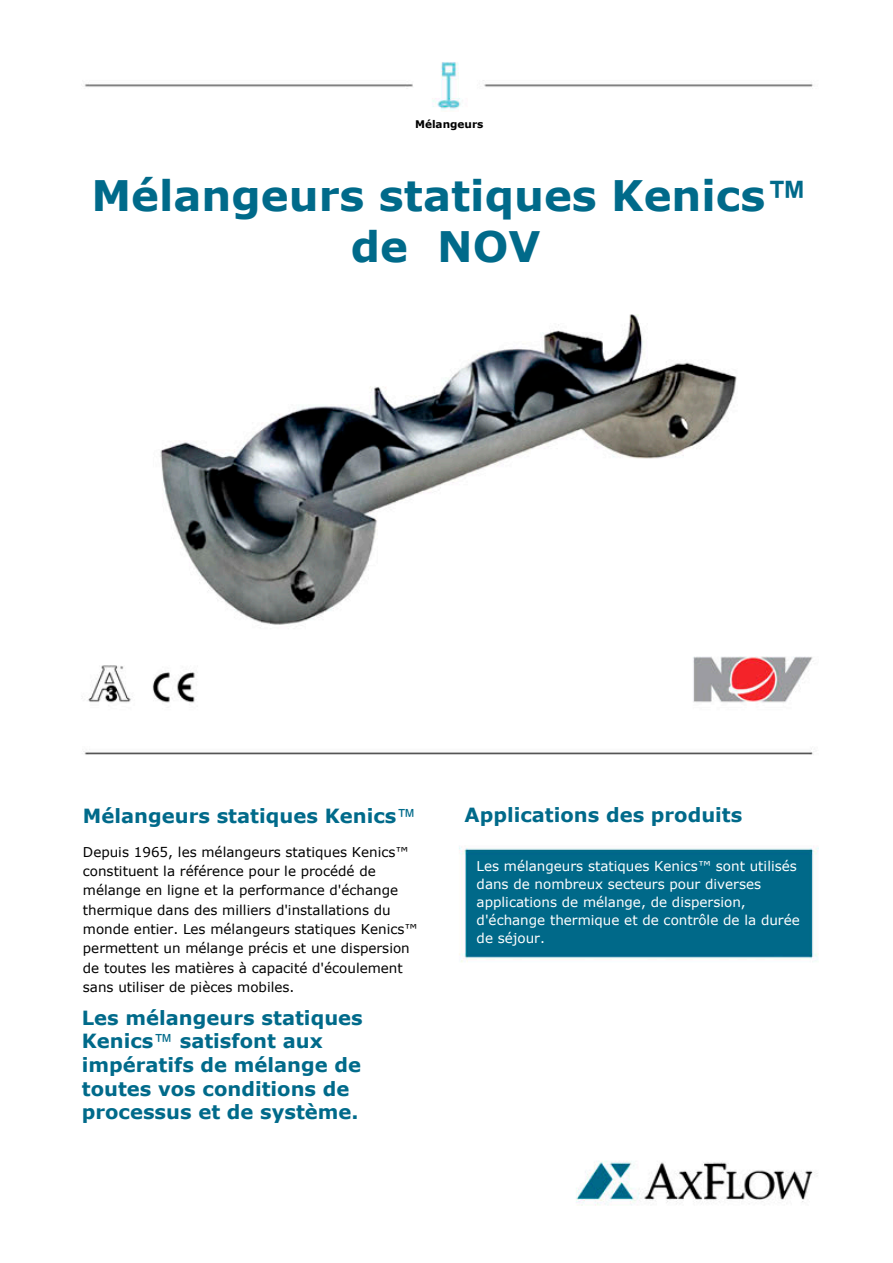
<style>
.page{position:relative;width:893px;height:1263px;background:#fff}
.page>*{position:absolute;margin:0;border:0;box-sizing:border-box;transform-origin:0 0}
.t1{font:700 42px/51.2px "Verdana";color:#006a8a;text-align:center}
.t2{font:700 19.5px/23.7px "Verdana";color:#006a8a}
.t3{font:13.5px/19.4px "Verdana";color:#000}
.t4{font:13.5px/18px "Verdana";color:#fff}
.t5{font:700 10.5px "Verdana";color:#000}
.s1{font-family:"Arial"}
.s2{font-family:"Arial";font-weight:400}
</style>
<div class="page">
<img style="left:83px;top:62px;width:736px;height:1144px">
<div style="left:81px;top:164px;width:756px;height:118px;background:#fff"></div>
<div style="left:67px;top:797px;width:378px;height:349px;background:#fff"></div>
<div style="left:404px;top:112px;width:95px;height:27px;background:#fff"></div>
<div style="left:454px;top:797px;width:324px;height:40px;background:#fff"></div>
<p class="t5" style="left:415px;top:117px;width:70px">Mélangeurs</p>
<h1 class="t1" style="left:91px;top:169px;width:718px">Mélangeurs statiques Kenics<span class="s1">™ </span>de NOV</h1>
<h2 class="t2" style="left:83px;top:803px;width:335px">Mélangeurs statiques Kenics<span class="s2">™</span></h2>
<p class="t3" style="left:83px;top:842px;width:336px">Depuis 1965, les mélangeurs statiques Kenics™ constituent la référence pour le procédé de mélange en ligne et la performance d'échange thermique dans des milliers d'installations du monde entier. Les mélangeurs statiques Kenics™ permettent un mélange précis et une dispersion de toutes les matières à capacité d'écoulement sans utiliser de pièces mobiles.</p>
<h2 class="t2" style="left:82px;top:1005px;width:282px">Les mélangeurs statiques<br>Kenics<span class="s2">™</span> satisfont aux impératifs de mélange de toutes vos conditions de processus et de système.</h2>
<h2 class="t2" style="left:465px;top:802px;width:279px">Applications des produits</h2>
<p class="t4" style="left:477px;top:856px;width:325px">Les mélangeurs statiques Kenics™ sont utilisés dans de nombreux secteurs pour diverses applications de mélange, de dispersion, d'échange thermique et de contrôle de la durée de séjour.</p>
</div>
